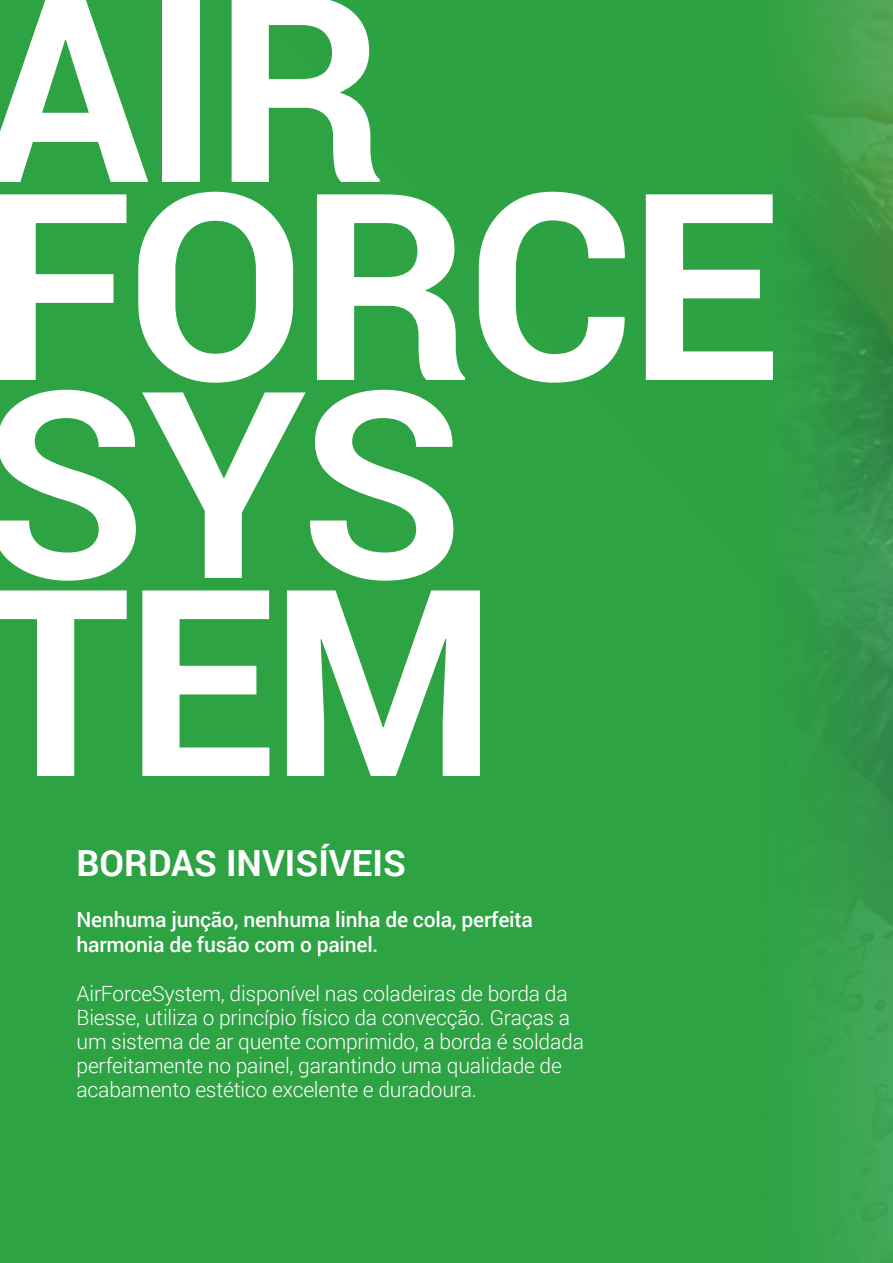
<style>
.page{position:relative;width:893px;height:1263px;background:#2da343}
.page>*{position:absolute;margin:0;border:0;box-sizing:border-box;transform-origin:0 0}
.t1{font:700 261px/198px "Roboto";letter-spacing:-.02em;color:#fff}
.PAG_VERDI_-_STRILLO{font:700 36px "Roboto";color:#fff}
.PAG_VERDI_-_TESTO{font:300 21px/24px "Roboto";letter-spacing:-.01em;color:#fff}
.PAG_VERDI_-_INTRO{font:500 21px/25.2px "Roboto";letter-spacing:-.01em;color:#fff}
</style>
<div class="page">
<img style="left:791px;top:0;width:102px;height:1263px">
<p class="t1" style="left:-19px;top:-20px;width:799px">AIR<br>FORCE<br>SYS<br>TEM</p>
<p class="PAG_VERDI_-_STRILLO" style="left:77px;top:838px;width:331px">BORDAS INVISÍVEIS</p>
<p class="PAG_VERDI_-_INTRO" style="left:77px;top:906px;width:458px">Nenhuma junção, nenhuma linha de cola, perfeita harmonia de fusão com o painel.</p>
<p class="PAG_VERDI_-_TESTO" style="left:77px;top:981px;width:509px">AirForceSystem, disponível nas coladeiras de borda da Biesse, utiliza o princípio físico da convecção. Graças a um sistema de ar quente comprimido, a borda é soldada perfeitamente no painel, garantindo uma qualidade de acabamento estético excelente e duradoura.</p>
</div>
